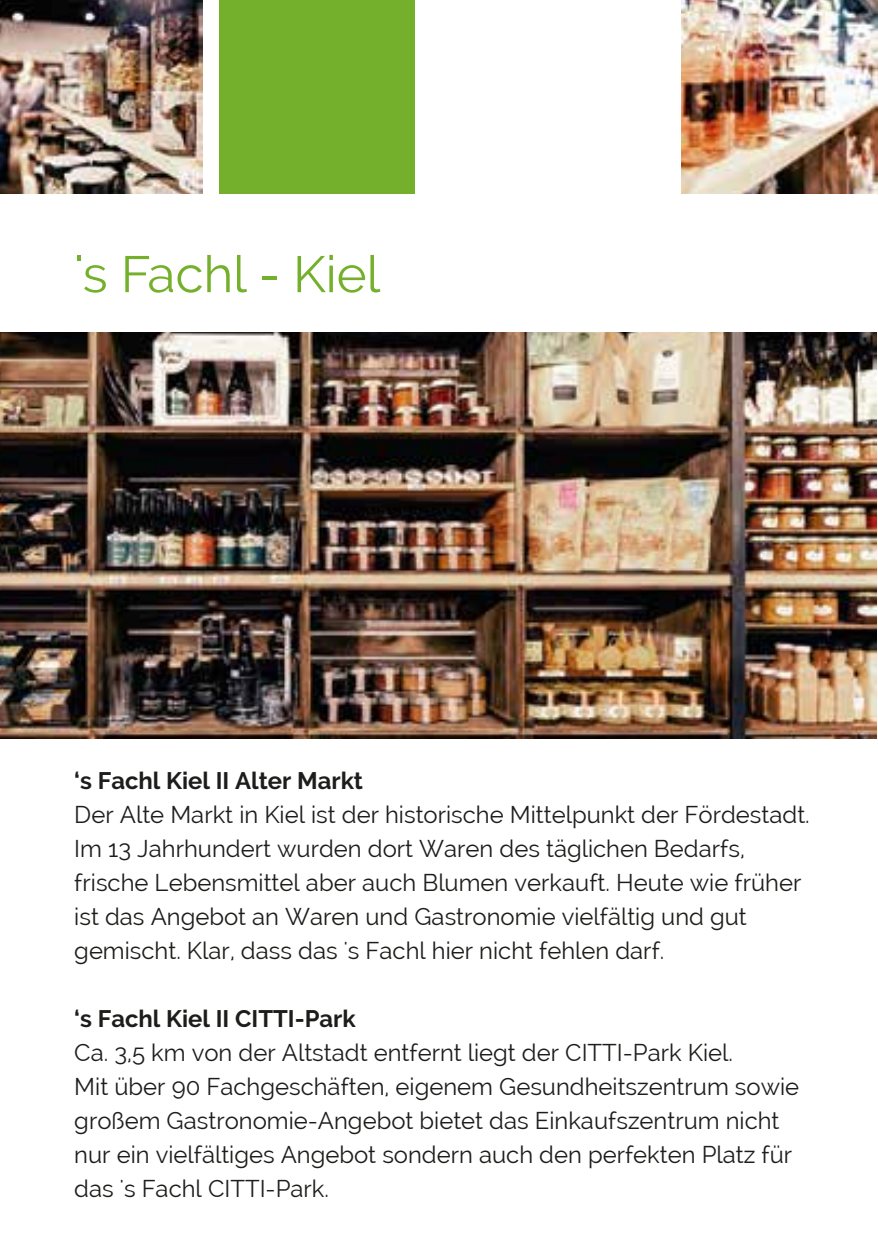
<style>
.page{position:relative;width:878px;height:1259px;background:#fff}
.page>*{position:absolute;margin:0;border:0;box-sizing:border-box;transform-origin:0 0}
.t1{font:51px "Raleway";color:#75b02c}
.t2{font:23.7px/33.9px "Raleway";color:#1d1d1b}
.t3{font:700 23.7px "Raleway";color:#1d1d1b}
</style>
<div class="page">
<img style="left:0;top:332px;width:876px;height:406px">
<img style="left:681px;top:0;width:196px;height:194px">
<div style="left:219px;top:0;width:196px;height:195px;background:#75b02c"></div>
<img style="left:0;top:0;width:202px;height:194px">
<h1 class="t1" style="left:74px;top:245px;width:307px">'s Fachl - Kiel</h1>
<p class="t3" style="left:74px;top:767px;width:290px">‘s Fachl Kiel II Alter Markt</p>
<p class="t2" style="left:74px;top:797px;width:736px">Der Alte Markt in Kiel ist der historische Mittelpunkt der Fördestadt.<br>Im 13 Jahrhundert wurden dort Waren des täglichen Bedarfs, frische Lebensmittel aber auch Blumen verkauft. Heute wie früher ist das Angebot an Waren und Gastronomie vielfältig und gut gemischt. Klar, dass das 's Fachl hier nicht fehlen darf.</p>
<p class="t3" style="left:74px;top:1005px;width:283px">‘s Fachl Kiel II CITTI-Park</p>
<p class="t2" style="left:74px;top:1035px;width:726px">Ca. 3,5 km von der Altstadt entfernt liegt der CITTI-Park Kiel.<br>Mit über 90 Fachgeschäften, eigenem Gesundheitszentrum sowie großem Gastronomie-Angebot bietet das Einkaufszentrum nicht nur ein vielfältiges Angebot sondern auch den perfekten Platz für das 's Fachl CITTI-Park.</p>
</div>
